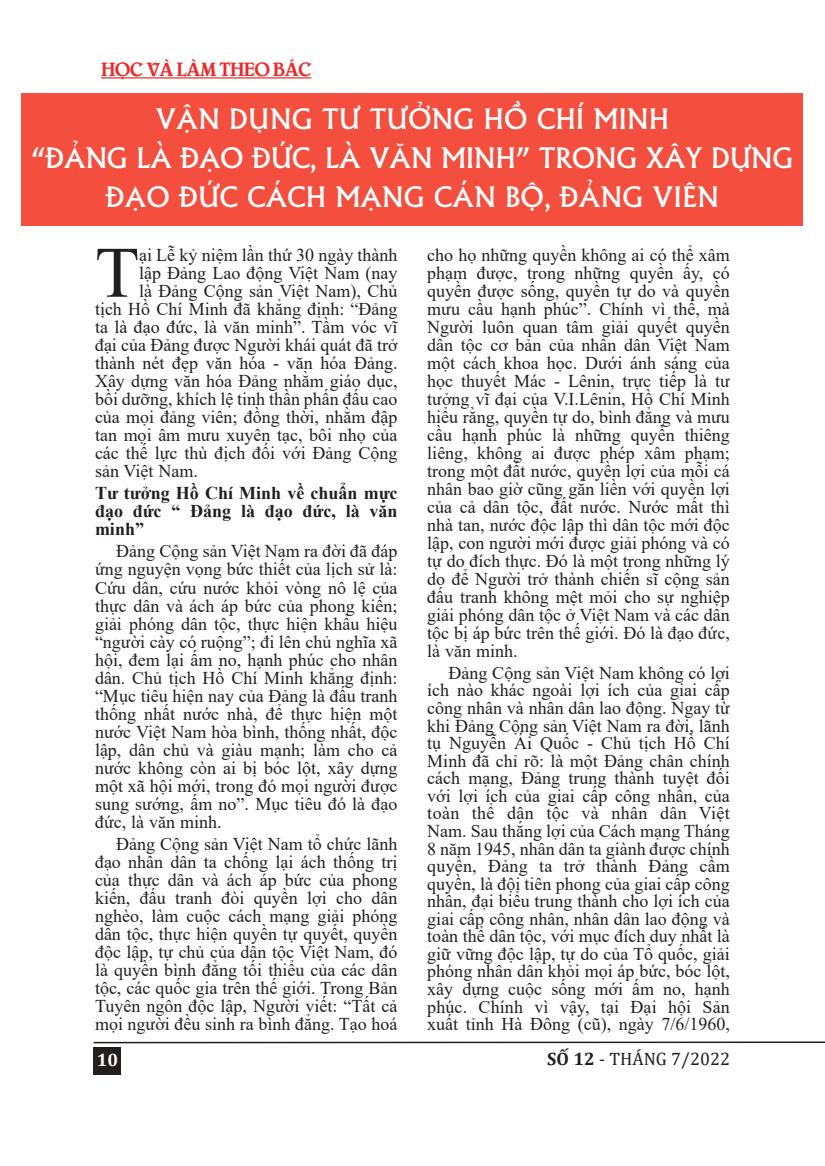
<style>
.page{position:relative;width:825px;height:1166px;background:#fff}
.page>*{position:absolute;margin:0;border:0;box-sizing:border-box;transform-origin:0 0}
.t1{font:72.3px "Times New Roman";color:#241f1f}
.t2{font:30px/39px "UTM Khuccamta";color:#fff;text-align:center}
.t3{font:18px/18px "Times New Roman";color:#241f1f;text-align:justify}
.t4{font:700 18px/18px "Times New Roman";color:#241f1f;text-align:justify}
.t5{font:18px "Cambria";color:#241f1f}
.t6{font:18px "UTM Bienvenue";color:#ef2826}
.t7{font:700 18px "Cambria";color:#fff}
.s1{font-weight:700}
</style>
<div class="page">
<div style="left:94px;top:1046px;width:27px;height:28px;background:#241f1f"></div>
<svg style="left:93px;top:1041px;width:732px;height:2px"></svg>
<div style="left:22px;top:93px;width:781px;height:133px;background:#f44e3e"></div>
<hr style="left:101px;top:77px;width:210px;height:1px;background:#ef2826">
<p class="t6" style="left:101px;top:54px;width:212px">HỌC VÀ LÀM THEO BÁC</p>
<h2 class="t2" style="left:31px;top:97px;width:763px">VẬN DỤNG TƯ TƯỞNG HỒ CHÍ MINH<br>“ĐẢNG LÀ ĐẠO ĐỨC, LÀ VĂN MINH” TRONG XÂY DỰNG<br>ĐẠO ĐỨC CÁCH MẠNG CÁN BỘ, ĐẢNG VIÊN</h2>
<h1 class="t1" style="left:95px;top:232px;width:46px">T</h1>
<p class="t3" style="left:139px;top:245px;width:260px">ại Lễ kỷ niệm lần thứ 30 ngày thành</p>
<p class="t3" style="left:139px;top:263px;width:260px">lập Đảng Lao động Việt Nam (nay</p>
<p class="t3" style="left:139px;top:281px;width:260px">là Đảng Cộng sản Việt Nam), Chủ</p>
<p class="t3" style="left:95px;top:299px;width:304px">tịch Hồ Chí Minh đã khẳng định: “Đảng</p>
<p class="t3" style="left:95px;top:317px;width:304px">ta là đạo đức, là văn minh”. Tầm vóc vĩ</p>
<p class="t3" style="left:95px;top:335px;width:304px">đại của Đảng được Người khái quát đã trở</p>
<p class="t3" style="left:95px;top:353px;width:304px">thành nét đẹp văn hóa - văn hóa Đảng.</p>
<p class="t3" style="left:95px;top:371px;width:304px">Xây dựng văn hóa Đảng nhằm giáo dục,</p>
<p class="t3" style="left:95px;top:389px;width:304px">bồi dưỡng, khích lệ tinh thần phấn đấu cao</p>
<p class="t3" style="left:95px;top:407px;width:304px">của mọi đảng viên; đồng thời, nhằm đập</p>
<p class="t3" style="left:95px;top:425px;width:304px">tan mọi âm mưu xuyên tạc, bôi nhọ của</p>
<p class="t3" style="left:95px;top:443px;width:304px">các thế lực thù địch đối với Đảng Cộng</p>
<p class="t3" style="left:95px;top:461px;width:104px">sản Việt Nam.</p>
<p class="t4" style="left:95px;top:484px;width:304px">Tư tưởng Hồ Chí Minh về chuẩn mực đạo đức “ Đảng là đạo đức, là văn minh”</p>
<p class="t3" style="left:95px;top:542px;width:304px;text-indent:21px">Đảng Cộng sản Việt Nam ra đời đã đáp ứng nguyện vọng bức thiết của lịch sử là:<br>Cứu dân, cứu nước khỏi vòng nô lệ của thực dân và ách áp bức của phong kiến; giải phóng dân tộc, thực hiện khẩu hiệu “người cày có ruộng”; đi lên chủ nghĩa xã hội, đem lại ấm no, hạnh phúc cho nhân dân. Chủ tịch Hồ Chí Minh khẳng định: “Mục tiêu hiện nay của Đảng là đấu tranh thống nhất nước nhà, để thực hiện một nước Việt Nam hòa bình, thống nhất, độc lập, dân chủ và giàu mạnh; làm cho cả nước không còn ai bị bóc lột, xây dựng một xã hội mới, trong đó mọi người được sung sướng, ấm no”. Mục tiêu đó là đạo đức, là văn minh.</p>
<p class="t3" style="left:95px;top:834px;width:304px;text-indent:21px">Đảng Cộng sản Việt Nam tổ chức lãnh đạo nhân dân ta chống lại ách thống trị của thực dân và ách áp bức của phong kiến, đấu tranh đòi quyền lợi cho dân nghèo, làm cuộc cách mạng giải phóng dân tộc, thực hiện quyền tự quyết, quyền độc lập, tự chủ của dân tộc Việt Nam, đó là quyền bình đẳng tối thiểu của các dân tộc, các quốc gia trên thế giới. Trong Bản Tuyên ngôn độc lập, Người viết: “Tất cả mọi người đều sinh ra bình đẳng. Tạo hoá</p>
<p class="t3" style="left:427px;top:245px;width:304px">cho họ những quyền không ai có thể xâm phạm được, trong những quyền ấy, có quyền được sống, quyền tự do và quyền mưu cầu hạnh phúc”. Chính vì thế, mà Người luôn quan tâm giải quyết quyền dân tộc cơ bản của nhân dân Việt Nam một cách khoa học. Dưới ánh sáng của học thuyết Mác - Lênin, trực tiếp là tư tưởng vĩ đại của V.I.Lênin, Hồ Chí Minh hiểu rằng, quyền tự do, bình đẳng và mưu cầu hạnh phúc là những quyền thiêng liêng, không ai được phép xâm phạm; trong một đất nước, quyền lợi của mỗi cá nhân bao giờ cũng gắn liền với quyền lợi của cả dân tộc, đất nước. Nước mất thì nhà tan, nước độc lập thì dân tộc mới độc lập, con người mới được giải phóng và có tự do đích thực. Đó là một trong những lý do để Người trở thành chiến sĩ cộng sản đấu tranh không mệt mỏi cho sự nghiệp giải phóng dân tộc ở Việt Nam và các dân tộc bị áp bức trên thế giới. Đó là đạo đức, là văn minh.</p>
<p class="t3" style="left:427px;top:663px;width:304px;line-height:17.5px;text-indent:21px">Đảng Cộng sản Việt Nam không có lợi ích nào khác ngoài lợi ích của giai cấp công nhân và nhân dân lao động. Ngay từ khi Đảng Cộng sản Việt Nam ra đời, lãnh tụ Nguyễn Ái Quốc - Chủ tịch Hồ Chí Minh đã chỉ rõ: là một Đảng chân chính cách mạng, Đảng trung thành tuyệt đối với lợi ích của giai cấp công nhân, của toàn thể dân tộc và nhân dân Việt Nam. Sau thắng lợi của Cách mạng Tháng 8 năm 1945, nhân dân ta giành được chính quyền, Đảng ta trở thành Đảng cầm quyền, là đội tiên phong của giai cấp công nhân, đại biểu trung thành cho lợi ích của giai cấp công nhân, nhân dân lao động và toàn thể dân tộc, với mục đích duy nhất là giữ vững độc lập, tự do của Tổ quốc, giải phóng nhân dân khỏi mọi áp bức, bóc lột, xây dựng cuộc sống mới ấm no, hạnh phúc. Chính vì vậy, tại Đại hội Sản xuất tỉnh Hà Đông (cũ), ngày 7/6/1960,</p>
<p class="t7" style="left:97px;top:1048px;width:23px">10</p>
<p class="t5" style="left:547px;top:1047px;width:184px"><span class="s1">SỐ 12</span> ‐ THÁNG 7/2022</p>
</div>
